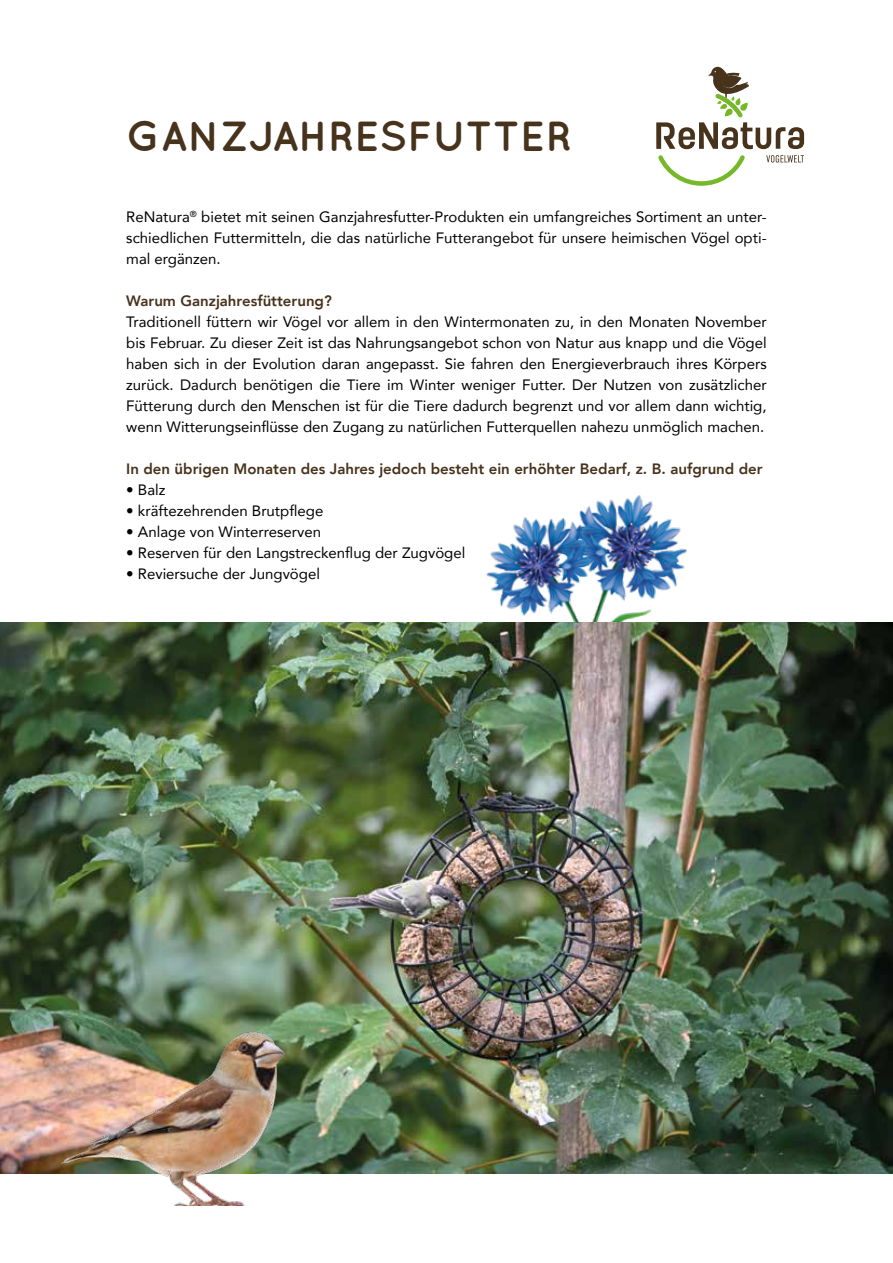
<style>
.page{position:relative;width:893px;height:1263px;background:#fff}
.page>*{position:absolute;margin:0;border:0;box-sizing:border-box;transform-origin:0 0}
.t1{font:700 42px "Quicksand";color:#47321b}
.t2{font:15px/21px "Avenir";color:#000;text-align:justify}
.t3{font:800 15px "Avenir";color:#47321b}
</style>
<div class="page">
<img style="left:579px;top:495px;width:108px;height:127px">
<img style="left:0;top:622px;width:893px;height:552px">
<img style="left:484px;top:514px;width:117px;height:113px">
<img style="left:43px;top:1013px;width:280px;height:193px">
<svg style="left:656px;top:66px;width:148px;height:120px"></svg>
<h1 class="t1" style="left:126px;top:112px;width:447px">GANZJAHRESFUTTER</h1>
<p class="t2" style="left:126px;top:206px;width:642px">ReNatura<sup>®</sup> bietet mit seinen Ganzjahresfutter-Produkten ein umfangreiches Sortiment an unter&shy;schiedlichen Futtermitteln, die das natürliche Futterangebot für unsere heimischen Vögel opti&shy;mal ergänzen.</p>
<p class="t3" style="left:126px;top:289px;width:207px">Warum Ganzjahresfütterung?</p>
<p class="t2" style="left:126px;top:311px;width:642px">Traditionell füttern wir Vögel vor allem in den Wintermonaten zu, in den Monaten November bis Februar. Zu dieser Zeit ist das Nahrungsangebot schon von Natur aus knapp und die Vögel haben sich in der Evolution daran angepasst. Sie fahren den Energieverbrauch ihres Körpers zurück. Dadurch benötigen die Tiere im Winter weniger Futter. Der Nutzen von zusätzlicher Fütterung durch den Menschen ist für die Tiere dadurch begrenzt und vor allem dann wichtig, wenn Witterungseinflüsse den Zugang zu natürlichen Futterquellen nahezu unmöglich machen.</p>
<p class="t3" style="left:126px;top:457px;width:638px">In den übrigen Monaten des Jahres jedoch besteht ein erhöhter Bedarf, z. B. aufgrund der</p>
<p class="t2" style="left:126px;top:479px;width:41px">• Balz</p>
<p class="t2" style="left:126px;top:500px;width:199px">• kräftezehrenden Brutpflege</p>
<p class="t2" style="left:126px;top:521px;width:196px">• Anlage von Winterreserven</p>
<p class="t2" style="left:126px;top:542px;width:341px">• Reserven für den Langstreckenflug der Zugvögel</p>
<p class="t2" style="left:126px;top:563px;width:195px">• Reviersuche der Jungvögel</p>
</div>
